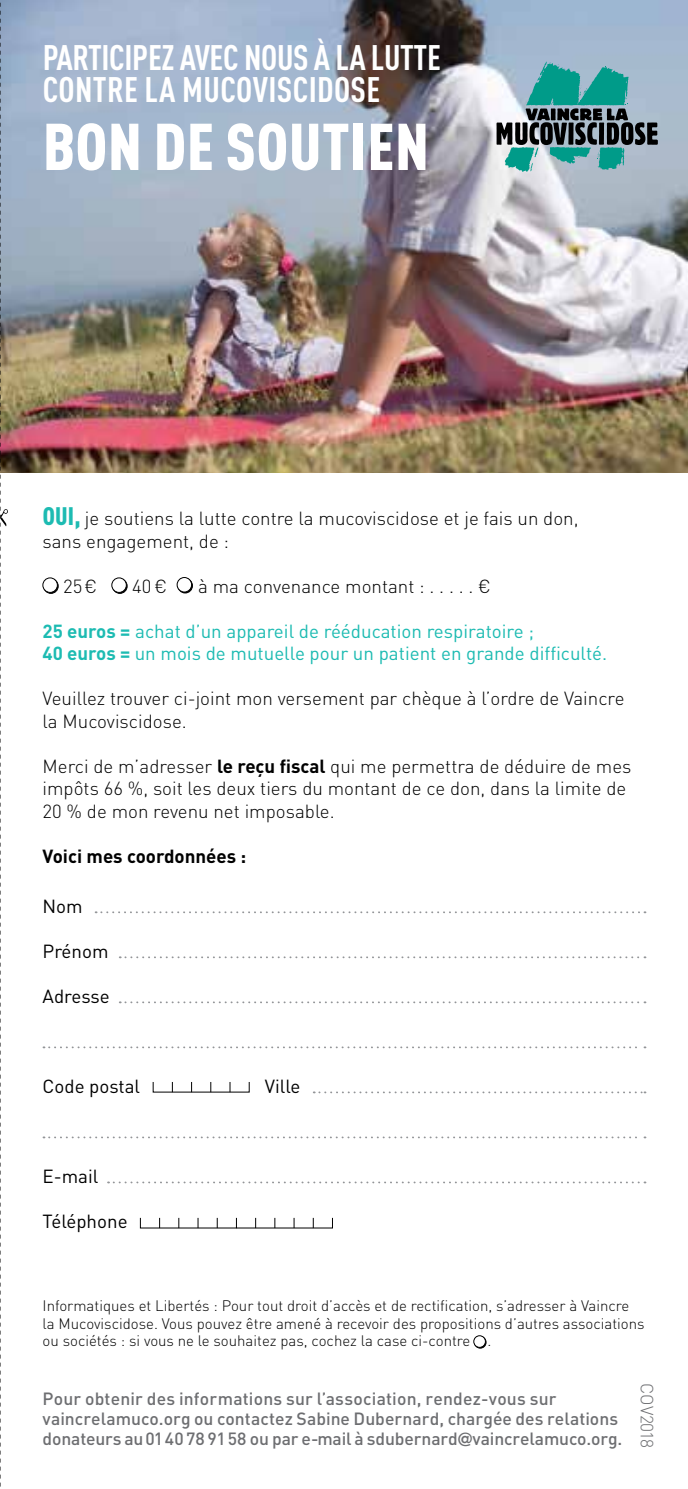
<style>
.page{position:relative;width:688px;height:1489px;background:#fff}
.page>*{position:absolute;margin:0;border:0;box-sizing:border-box;transform-origin:0 0}
.t1{font:900 condensed 65px "DINOT";letter-spacing:.01em;color:#fff}
.t2{font:700 condensed 35px/32.5px "DINOT";letter-spacing:-.005em;color:#fff}
.t3{font:300 18.75px/22.5px "DIN Pro";color:#000}
.t4{font:18.75px/22.5px "DIN Pro";color:#1dbbb2}
.t5{font:18.75px "DIN Pro";color:#000}
.t6{font:700 18.75px "DIN Pro";color:#000}
.t7{font:500 17.5px/20px "DIN Pro";letter-spacing:.005em;color:#6d6e71}
.t8{font:300 17.5px "DIN Pro";letter-spacing:-.04em;color:#6d6e71}
.t9{font:300 15px/17.5px "DIN Pro";color:#000}
.s1{font-family:"DINOT";font-weight:900;font-stretch:condensed;font-size:25px;color:#1dbbb2}
.s2{font-weight:700}
.s3{font-family:"Futura"}
</style>
<div class="page">
<img style="left:8px;top:0;width:679px;height:473px">
<svg style="left:496px;top:62px;width:161px;height:110px;background:#6a989c"></svg>
<div style="left:43px;top:578px;width:15px;height:15px;border:1px solid #000;border-radius:50%"></div>
<div style="left:43px;top:578px;width:14px;height:14px;background:#fff;border-radius:50%"></div>
<div style="left:43px;top:577px;width:15px;height:15px;border:1px solid #000;border-radius:50%"></div>
<div style="left:112px;top:578px;width:15px;height:15px;border:1px solid #000;border-radius:50%"></div>
<div style="left:112px;top:578px;width:14px;height:14px;background:#fff;border-radius:50%"></div>
<div style="left:111px;top:577px;width:16px;height:15px;border:1px solid #000;border-radius:50%"></div>
<div style="left:177px;top:578px;width:16px;height:15px;border:1px solid #000;border-radius:50%"></div>
<div style="left:177px;top:577px;width:14px;height:15px;background:#fff;border-radius:50%"></div>
<div style="left:177px;top:577px;width:15px;height:15px;border:1px solid #000;border-radius:50%"></div>
<div style="left:474px;top:1336px;width:12px;height:11px;background:#212121;border-radius:50%"></div>
<div style="left:474px;top:1336px;width:12px;height:12px;border:1px solid #000;border-radius:50%"></div>
<div style="left:473px;top:1335px;width:12px;height:12px;background:#fff;border-radius:50%"></div>
<div style="left:473px;top:1335px;width:12px;height:12px;border:1px solid #000;border-radius:50%"></div>
<svg style="left:96px;top:911px;width:549px;height:2px"></svg>
<svg style="left:120px;top:956px;width:525px;height:2px"></svg>
<svg style="left:120px;top:1001px;width:525px;height:2px"></svg>
<svg style="left:43px;top:1046px;width:602px;height:2px"></svg>
<svg style="left:313px;top:1091px;width:332px;height:2px"></svg>
<svg style="left:43px;top:1136px;width:602px;height:2px"></svg>
<svg style="left:108px;top:1181px;width:537px;height:2px"></svg>
<svg style="left:236px;top:1217px;width:97px;height:11px"></svg>
<svg style="left:0;top:0;width:8px;height:1487px"></svg>
<h2 class="t2" style="left:43px;top:41px;width:399px">PARTICIPEZ AVEC NOUS À LA LUTTE<br>CONTRE LA MUCOVISCIDOSE</h2>
<h1 class="t1" style="left:43px;top:106px;width:387px">BON DE SOUTIEN</h1>
<p class="t3" style="left:43px;top:506px;width:537px"><span class="s1">OUI,</span> je soutiens la lutte contre la mucoviscidose et je fais un don, sans engagement, de :</p>
<p class="t3" style="left:63px;top:574px;width:35px">25€</p>
<p class="t3" style="left:132px;top:574px;width:36px">40€</p>
<p class="t3" style="left:198px;top:574px;width:294px">à ma convenance montant : . . . . . €</p>
<p class="t4" style="left:43px;top:619px;width:566px"><span class="s2">25 euros =</span> achat d’un appareil de rééducation respiratoire ;<br><span class="s2">40 euros =</span> un mois de mutuelle pour un patient en grande difficulté.</p>
<p class="t3" style="left:43px;top:686px;width:583px">Veuillez trouver ci-joint mon versement par chèque à l’ordre de Vaincre la Mucoviscidose.</p>
<p class="t3" style="left:43px;top:754px;width:590px">Merci de m’adresser <span class="s2">le reçu fiscal</span> qui me permettra de déduire de mes impôts 66 %, soit les deux tiers du montant de ce don, dans la limite de<br>20 % de mon revenu net imposable.</p>
<p class="t6" style="left:43px;top:843px;width:205px">Voici mes coordonnées :</p>
<p class="t5" style="left:43px;top:893px;width:42px">Nom</p>
<p class="t5" style="left:43px;top:938px;width:67px">Prénom</p>
<p class="t5" style="left:43px;top:983px;width:69px">Adresse</p>
<p class="t5" style="left:43px;top:1073px;width:99px">Code postal</p>
<p class="t5" style="left:265px;top:1073px;width:37px">Ville</p>
<p class="t5" style="left:43px;top:1163px;width:57px">E-mail</p>
<p class="t5" style="left:43px;top:1208px;width:86px">Téléphone</p>
<p class="t9" style="left:43px;top:1296px;width:603px">Informatiques et Libertés : Pour tout droit d’accès et de rectification, s’adresser à Vaincre la Mucoviscidose. Vous pouvez être amené à recevoir des propositions d’autres associations ou sociétés : si vous ne le souhaitez pas, cochez la case ci-contre .</p>
<p class="t8" style="left:659px;top:1382px;width:66px;rotate:90deg">COV2018</p>
<p class="t7" style="left:43px;top:1387px;width:581px">Pour obtenir des informations sur l’association, rendez-vous sur vaincrelamuco.org ou contactez Sabine Dubernard, chargée des relations donateurs au 01 40 78 91 58 ou par e-mail à sdubernard<span class="s3">@</span>vaincrelamuco.org.</p>
</div>
